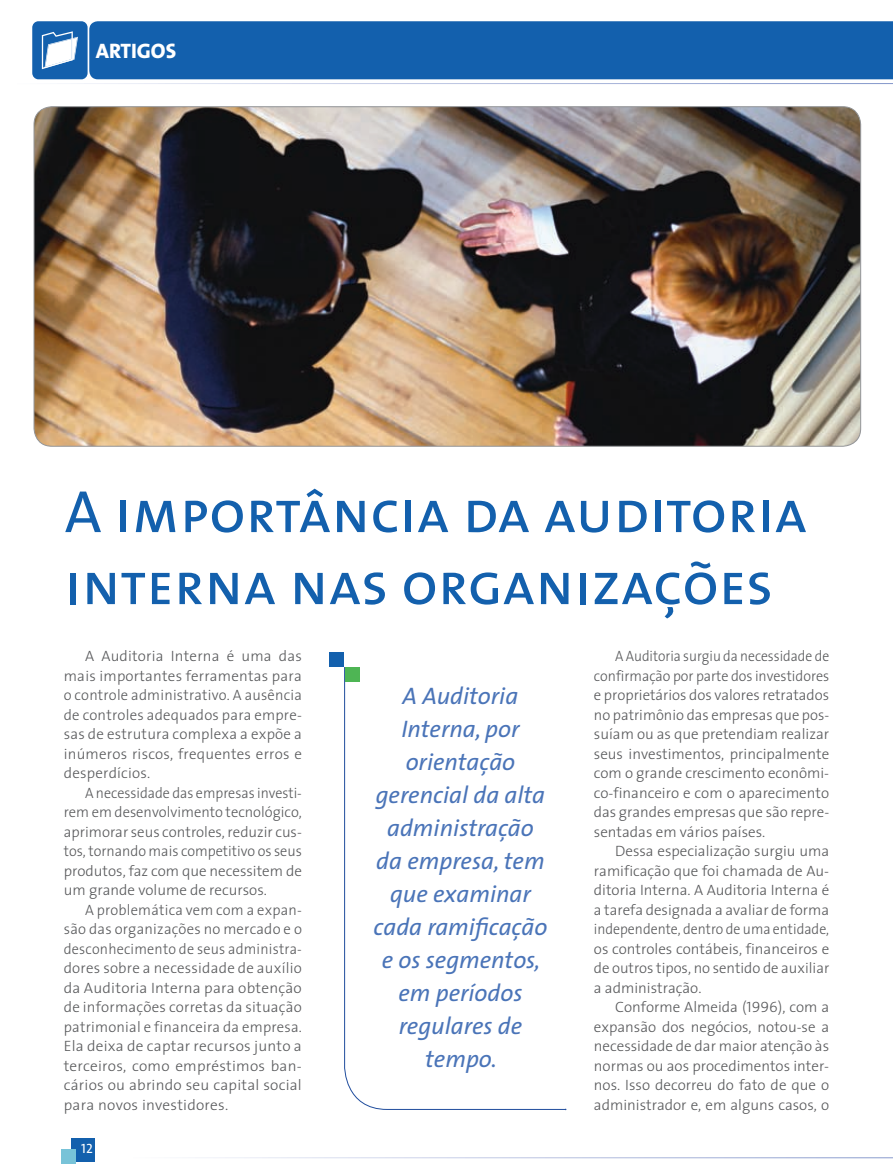
<style>
.page{position:relative;width:893px;height:1174px;background:#fff}
.page>*{position:absolute;margin:0;border:0;box-sizing:border-box;transform-origin:0 0}
.t1{font:60px/72px "The Sans Caps";color:#1360ad}
.t2{font:italic 24px/33px "The Sans";color:#4a74b8;text-align:center}
.t3{font:21px "The Sans Extra Bold Caps";color:#fff}
.t4{font:300 15px/19.5px "The Sans";color:#57585a;text-align:justify}
.t5{font:300 15px/19.5px "The Sans";color:#57585a;text-align:justify;scale:.91 1}
.t6{font:300 15px/19.5px "The Sans";color:#57585a;text-align:justify;scale:.94 1}
.t7{font:13.5px "The Sans Caps";color:#fff}
.s1{font-family:"The Sans Light Caps";font-weight:400}
</style>
<div class="page">
<div style="left:71px;top:1138px;width:24px;height:23px;background:#1360ad"></div>
<div style="left:61px;top:1149px;width:15px;height:15px;background:#78c3d8"></div>
<svg style="left:201px;top:1157px;width:692px;height:1px"></svg>
<svg style="left:89px;top:21px;width:804px;height:10px;background:#1964af"></svg>
<div style="left:32px;top:21px;width:56px;height:58px;background:#1360ad;border-radius:6px"></div>
<svg style="left:32px;top:31px;width:861px;height:53px;background:#2b70b5"></svg>
<img style="left:34px;top:107px;width:827px;height:339px;border-radius:18px">
<svg style="left:344px;top:667px;width:221px;height:442px"></svg>
<div style="left:330px;top:652px;width:14px;height:14px;background:#1360ad"></div>
<div style="left:345px;top:667px;width:14px;height:15px;background:#4eb554"></div>
<h3 class="t3" style="left:96px;top:33px;width:82px">ARTIGOS</h3>
<h1 class="t1" style="left:65px;top:474px;width:744px">A importância da auditoria interna nas organizações</h1>
<p class="t5" style="left:594px;top:646px;width:260px;text-indent:21px">A Auditoria surgiu da necessidade de confirmação por parte dos investidores e proprietários dos valores retratados no patrimônio das empresas que pos&shy;suíam ou as que pretendiam realizar seus investimentos, principalmente com o grande crescimento econômi&shy;co-financeiro e com o aparecimento das grandes empresas que são repre&shy;sentadas em vários países.</p>
<p class="t4" style="left:594px;top:841px;width:237px;text-indent:21px">Dessa especialização surgiu uma ramificação que foi chamada de Au&shy;ditoria Interna. A Auditoria Interna é a tarefa designada a avaliar de forma independente, dentro de uma entidade, os controles contábeis, financeiros e de outros tipos, no sentido de auxiliar a administração.</p>
<p class="t4" style="left:594px;top:997px;width:237px;text-indent:21px">Conforme Almeida (<span class="s1">1996</span>), com a expansão dos negócios, notou-se a necessidade de dar maior atenção às normas ou aos procedimentos inter&shy;nos. Isso decorreu do fato de que o administrador e, em alguns casos, o</p>
<p class="t4" style="left:64px;top:646px;width:240px;text-indent:21px">A Auditoria Interna é uma das mais importantes ferramentas para o controle administrativo. A ausência de controles adequados para empre&shy;sas de estrutura complexa a expõe a inúmeros riscos, frequentes erros e desperdícios.</p>
<p class="t6" style="left:64px;top:782px;width:255px;text-indent:21px">A necessidade das empresas investi&shy;rem em desenvolvimento tecnológico, aprimorar seus controles, reduzir cus&shy;tos, tornando mais competitivo os seus produtos, faz com que necessitem de um grande volume de recursos.</p>
<p class="t4" style="left:64px;top:899px;width:240px;text-indent:21px">A problemática vem com a expan&shy;são das organizações no mercado e o desconhecimento de seus administra&shy;dores sobre a necessidade de auxílio da Auditoria Interna para obtenção de informações corretas da situação patrimonial e financeira da empresa.<br>Ela deixa de captar recursos junto a terceiros, como empréstimos ban&shy;cários ou abrindo seu capital social para novos investidores.</p>
<h2 class="t2" style="left:374px;top:679px;width:175px">A Auditoria<br>Interna, por orientação gerencial da alta administração da empresa, tem que examinar cada ramificação e os segmentos, em períodos regulares de tempo.</h2>
<p class="t7" style="left:81px;top:1137px;width:12px">12</p>
</div>
